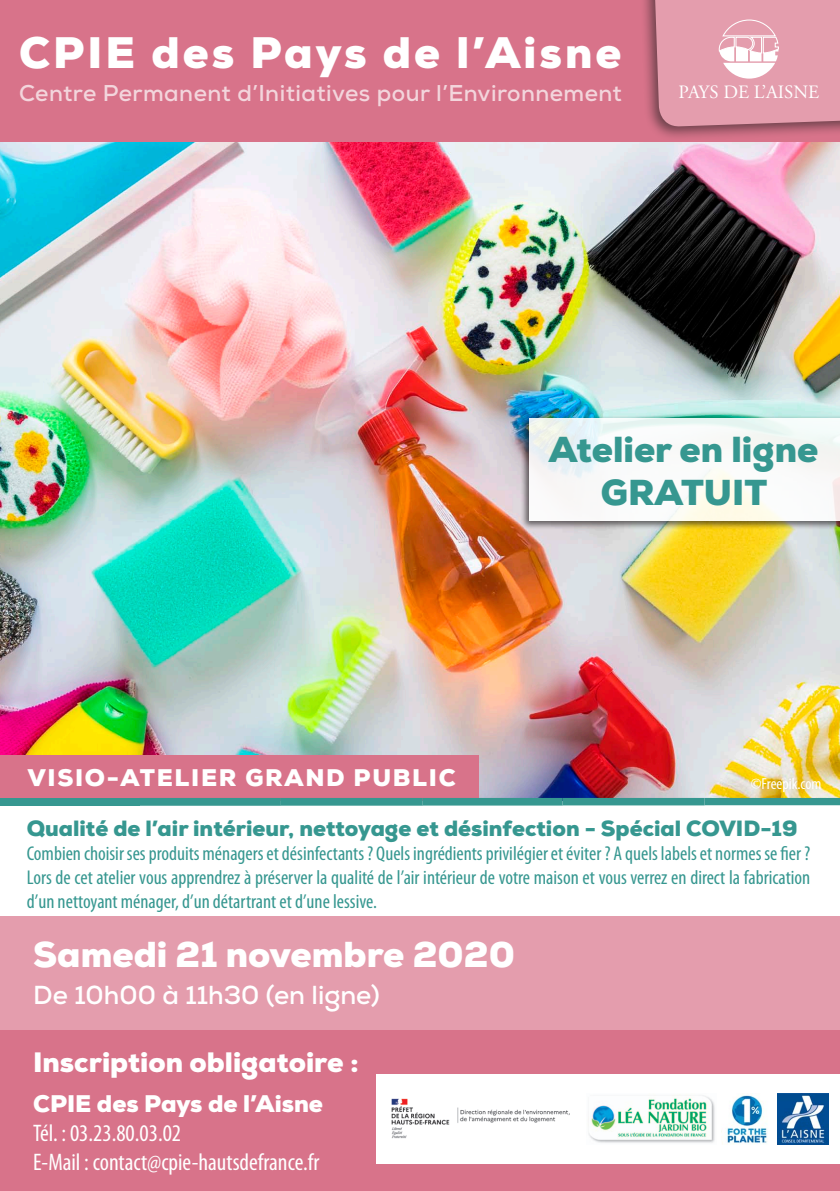
<style>
.page{position:relative;width:840px;height:1191px;background:#fff}
.page>*{position:absolute;margin:0;border:0;box-sizing:border-box;transform-origin:0 0}
.t1{font:900 44px "Nexa";letter-spacing:.07em;color:#fff}
.t2{font:900 36px/43.2px "Nexa";color:#369790;text-align:center}
.t3{font:900 36px "Nexa";color:#fff}
.t4{font:900 28px "Nexa";color:#fff}
.t5{font:700 26px "Nexa";color:#fff}
.t6{font:condensed 24px/28.8px "Myriad Pro";color:#fff}
.t7{font:900 24px "Nexa";letter-spacing:.07em;color:#fff}
.t8{font:900 24px "Nexa";color:#fff}
.t9{font:700 22.8px "Nexa";letter-spacing:.02em;color:#f3d5dc}
.t10{font:900 22px "Nexa";color:#369790}
.t11{font:condensed 20px/24px "Myriad Pro";color:#369790;text-align:justify}
.t12{font:18.8px "Adobe Garamond Pro";color:#fff}
.t13{font:condensed 16px "Myriad Pro";color:#fff}
</style>
<div class="page">
<img style="left:0;top:142px;width:839px;height:656px">
<div style="left:0;top:916px;width:839px;height:114px;background:#e49dad"></div>
<div style="left:0;top:755px;width:478px;height:49px;background:#d8738a"></div>
<div style="left:0;top:1030px;width:839px;height:161px;background:#d8738a"></div>
<div style="left:376px;top:1074px;width:463px;height:89px;background:#fff"></div>
<div style="left:139px;top:798px;width:700px;height:7px;background:#369790"></div>
<div style="left:0;top:798px;width:139px;height:7px;background:#369790"></div>
<div style="left:0;top:0;width:839px;height:142px;background:#d8738a"></div>
<div style="left:638px;top:0;width:201px;height:141px;background:#231f20;opacity:.6"></div>
<svg style="left:653px;top:0;width:186px;height:127px"></svg>
<img style="left:588px;top:1094px;width:127px;height:49px">
<img style="left:391px;top:1098px;width:179px;height:41px">
<img style="left:777px;top:1093px;width:50px;height:51px">
<img style="left:721px;top:1093px;width:46px;height:51px">
<div style="left:520px;top:415px;width:319px;height:115px;background:#231f20;opacity:.75"></div>
<svg style="left:529px;top:418px;width:310px;height:103px"></svg>
<h1 class="t1" style="left:19px;top:25px;width:603px">CPIE des Pays de l’Aisne</h1>
<p class="t9" style="left:19px;top:79px;width:604px">Centre Permanent d’Initiatives pour l’Environnement</p>
<p class="t12" style="left:678px;top:81px;width:142px">PAYS DE L’AISNE</p>
<h2 class="t2" style="left:548px;top:428px;width:271px">Atelier en ligne<br>GRATUIT</h2>
<p class="t7" style="left:28px;top:762px;width:429px">VISIO-ATELIER GRAND PUBLIC</p>
<p class="t13" style="left:750px;top:773px;width:72px">©Freepik.com</p>
<p class="t10" style="left:27px;top:814px;width:771px">Qualité de l’air intérieur, nettoyage et désinfection - Spécial COVID-19</p>
<p class="t11" style="left:27px;top:841px;width:784px">Combien choisir ses produits ménagers et désinfectants ? Quels ingrédients privilégier et éviter ? A quels labels et normes se fier ?<br>Lors de cet atelier vous apprendrez à préserver la qualité de l’air intérieur de votre maison et vous verrez en direct la fabrication d’un nettoyant ménager, d’un détartrant et d’une lessive.</p>
<h2 class="t3" style="left:33px;top:931px;width:483px">Samedi 21 novembre 2020</h2>
<h3 class="t5" style="left:33px;top:977px;width:348px">De 10h00 à 11h30 (en ligne)</h3>
<h3 class="t4" style="left:33px;top:1044px;width:327px">Inscription obligatoire :</h3>
<p class="t8" style="left:33px;top:1088px;width:291px">CPIE des Pays de l’Aisne</p>
<p class="t6" style="left:33px;top:1118px;width:287px">Tél. : 03.23.80.03.02<br>E-Mail : contact@cpie-hautsdefrance.fr</p>
</div>
